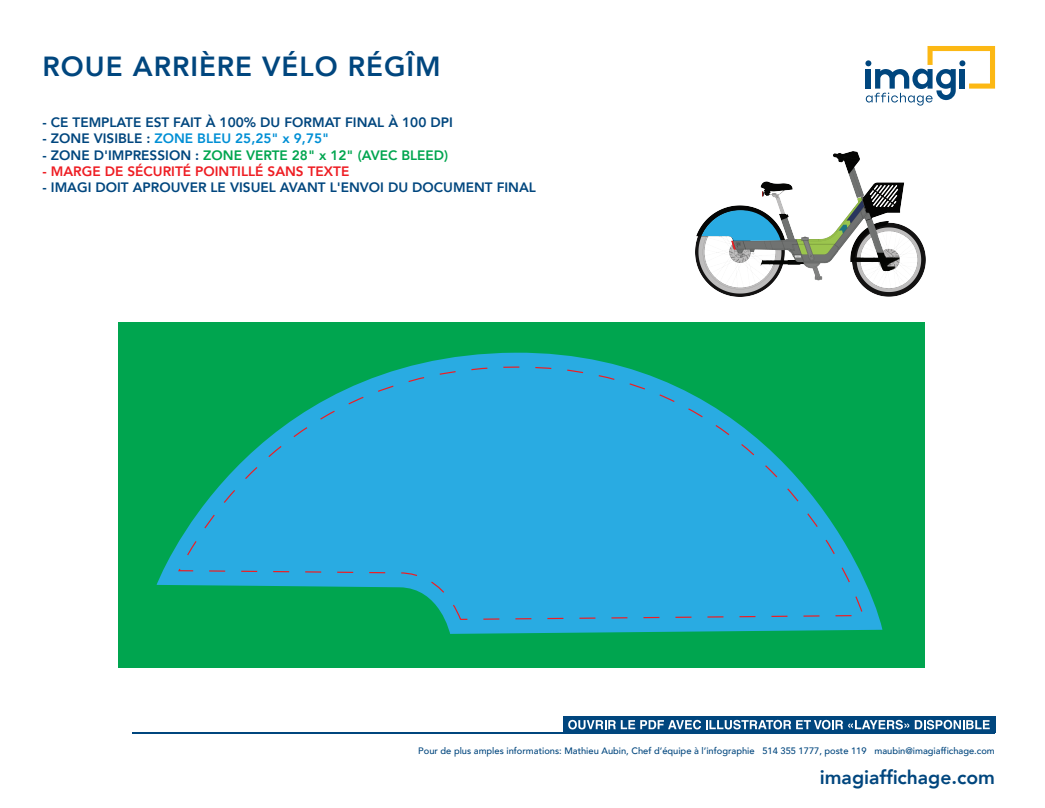
<style>
.page{position:relative;width:1045px;height:808px;background:#fff}
.page>*{position:absolute;margin:0;border:0;box-sizing:border-box;transform-origin:0 0}
.t1{font:800 27.6px "Avenir";letter-spacing:.035em;color:#00467e}
.t2{font:800 19.32px "Avenir";color:#00467e}
.t3{font:800 13.6px "Avenir";color:#00467e}
.t4{font:800 13.6px "Avenir";color:#00a54f}
.t5{font:800 13.6px "Avenir";color:#ee1d23}
.t6{font:800 13.6px "Avenir";color:#008fd5}
.t7{font:500 9.32px "Avenir";color:#00467e}
.s1{color:#00467e}
</style>
<div class="page">
<div style="left:118px;top:322px;width:806px;height:345px;background:#00a54f"></div>
<svg style="left:157px;top:352px;width:725px;height:281px"></svg>
<svg style="left:177px;top:366px;width:688px;height:254px"></svg>
<hr style="left:133px;top:732px;width:862px;height:1px;background:#00467e">
<img style="left:695px;top:151px;width:231px;height:146px">
<svg style="left:701px;top:210px;width:79px;height:30px;background:#46a0c5"></svg>
<div style="left:563px;top:715px;width:432px;height:17px;background:#00467e"></div>
<svg style="left:568px;top:719px;width:421px;height:10px"></svg>
<svg style="left:865px;top:46px;width:130px;height:60px"></svg>
<h1 class="t1" style="left:43px;top:45px;width:399px">ROUE ARRIÈRE VÉLO RÉGÎM</h1>
<h3 class="t3" style="left:43px;top:112px;width:412px">- CE TEMPLATE EST FAIT À 100% DU FORMAT FINAL À 100 DPI</h3>
<h3 class="t6" style="left:43px;top:128px;width:288px"><span class="s1">- ZONE VISIBLE :</span> ZONE BLEU 25,25" x 9,75"</h3>
<h3 class="t4" style="left:43px;top:144px;width:407px"><span class="s1">- ZONE D'IMPRESSION :</span> ZONE VERTE 28" x 12" (AVEC BLEED)</h3>
<h3 class="t5" style="left:43px;top:161px;width:308px">- MARGE DE SÉCURITÉ POINTILLÉ SANS TEXTE</h3>
<h3 class="t3" style="left:43px;top:177px;width:495px">- IMAGI DOIT APROUVER LE VISUEL AVANT L'ENVOI DU DOCUMENT FINAL</h3>
<p class="t7" style="left:418px;top:742px;width:578px">Pour de plus amples informations: Mathieu Aubin, Chef d’équipe à l’infographie 514 355 1777, poste 119 maubin@imagiaffichage.com</p>
<h2 class="t2" style="left:820px;top:762px;width:177px">imagiaffichage.com</h2>
</div>
